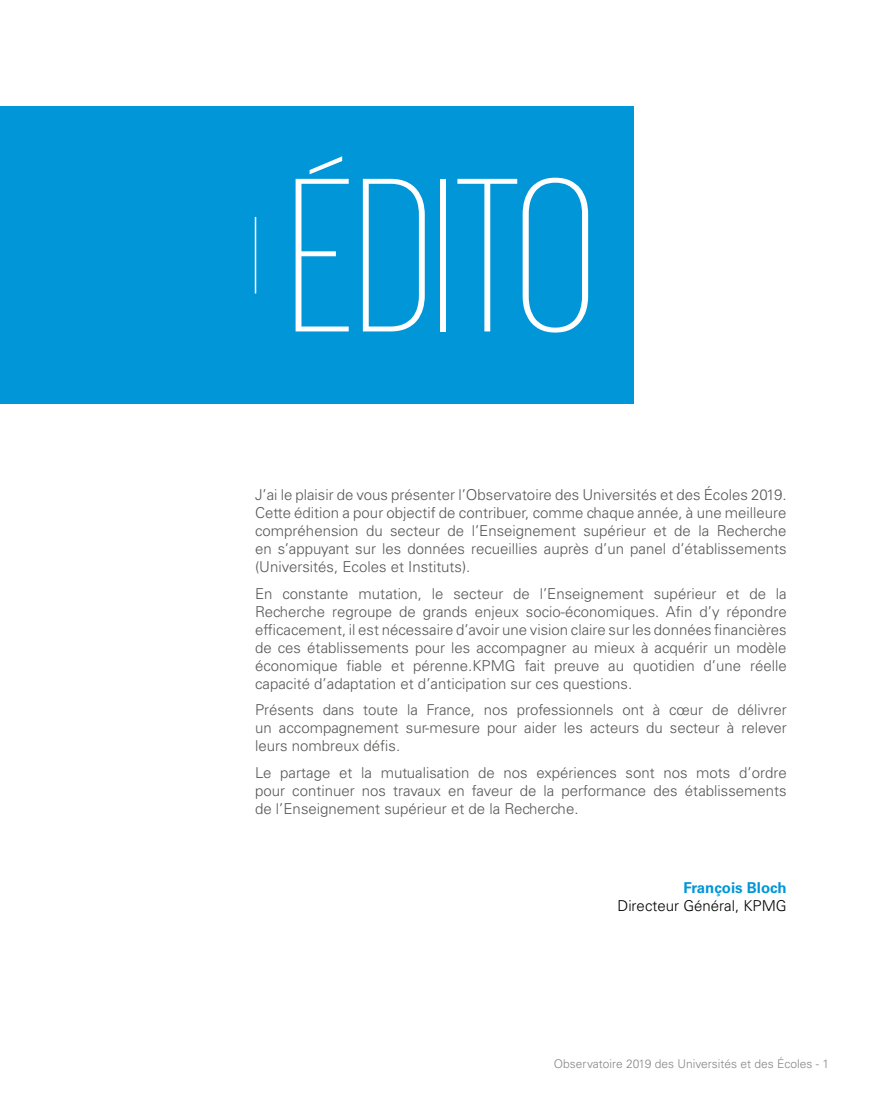
<style>
.page{position:relative;width:893px;height:1106px;background:#fff}
.page>*{position:absolute;margin:0;border:0;box-sizing:border-box;transform-origin:0 0}
.t1{font:200 225px "KPMG App";color:#fff}
.t2{font:300 15px/18px "Univers LT Std";color:#575756;text-align:justify}
.t3{font:300 15px "Univers LT Std";color:#000}
.t4{font:700 15px "Univers LT Std";color:#0096d8}
.t5{font:300 12px "Univers LT Std";color:#878787}
</style>
<div class="page">
<div style="left:0;top:106px;width:634px;height:298px;background:#0096d8"></div>
<hr style="left:255px;top:217px;width:1px;height:76px;background:#fff">
<h1 class="t1" style="left:288px;top:149px;width:309px">ÉDITO</h1>
<p class="t2" style="left:255px;top:486px;width:533px">J’ai le plaisir de vous présenter l’Observatoire des Universités et des Écoles 2019.<br>Cette édition a pour objectif de contribuer, comme chaque année, à une meilleure compréhension du secteur de l’Enseignement supérieur et de la Recherche en s’appuyant sur les données recueillies auprès d’un panel d’établissements (Universités, Ecoles et Instituts).</p>
<p class="t2" style="left:255px;top:584px;width:533px">En constante mutation, le secteur de l’Enseignement supérieur et de la Recherche regroupe de grands enjeux socio-économiques. Afin d’y répondre efficacement, il est nécessaire d’avoir une vision claire sur les données financières de ces établissements pour les accompagner au mieux à acquérir un modèle économique fiable et pérenne.KPMG fait preuve au quotidien d’une réelle capacité d’adaptation et d’anticipation sur ces questions.</p>
<p class="t2" style="left:255px;top:701px;width:533px">Présents dans toute la France, nos professionnels ont à cœur de délivrer un accompagnement sur-mesure pour aider les acteurs du secteur à relever leurs nombreux défis.</p>
<p class="t2" style="left:255px;top:763px;width:533px">Le partage et la mutualisation de nos expériences sont nos mots d’ordre pour continuer nos travaux en faveur de la performance des établissements de l’Enseignement supérieur et de la Recherche.</p>
<p class="t4" style="left:683px;top:879px;width:105px">François Bloch</p>
<p class="t3" style="left:617px;top:897px;width:171px">Directeur Général, KPMG</p>
<p class="t5" style="left:554px;top:1056px;width:277px">Observatoire 2019 des Universités et des Écoles - 1</p>
</div>
